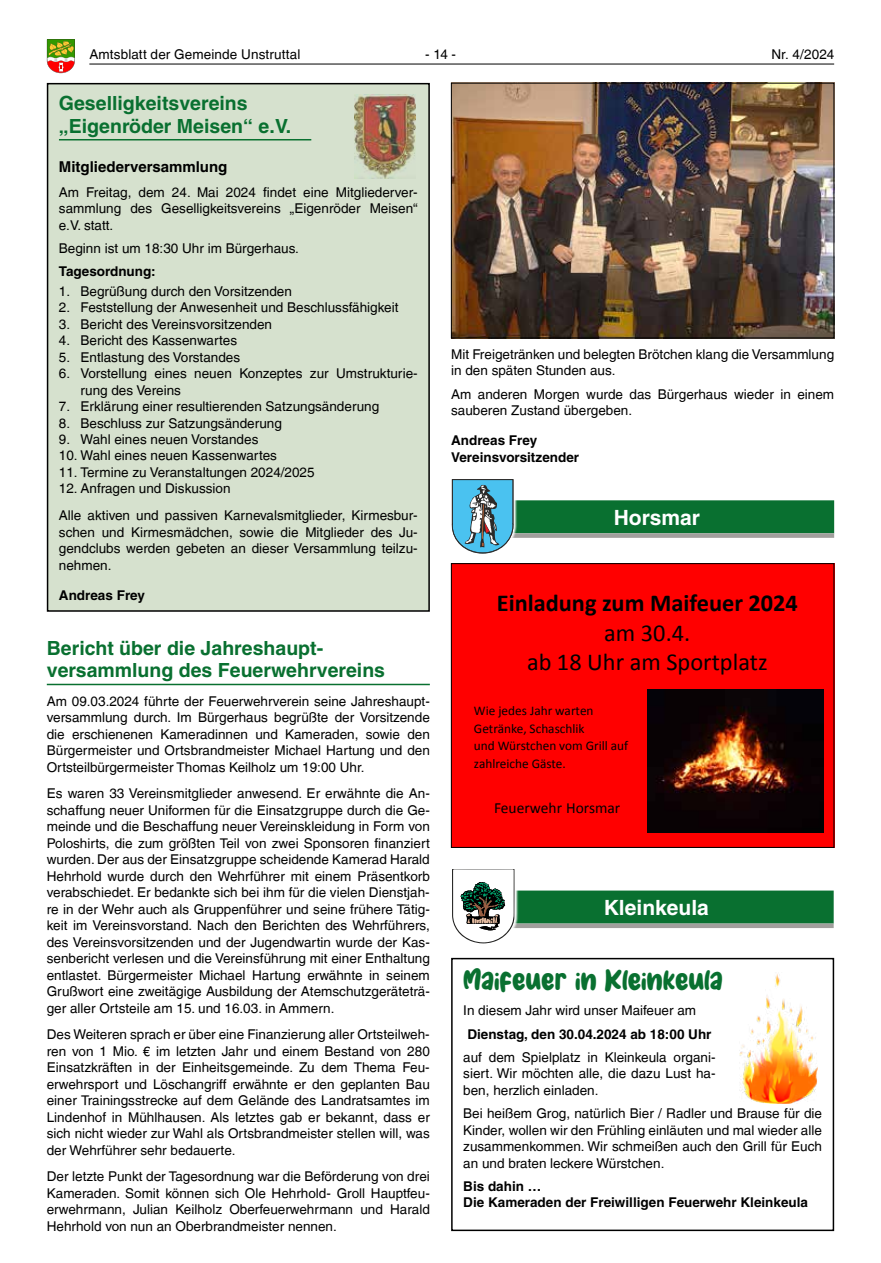
<style>
.page{position:relative;width:881px;height:1263px;background:#fff}
.page>*{position:absolute;margin:0;border:0;box-sizing:border-box;transform-origin:0 0}
.t1{font:27px "Milky Coffee";color:#097030}
.t2{font:24.3px/29.2px "Calibri";color:#000;text-align:center}
.t3{font:700 24.3px "Calibri";color:#000}
.t4{font:700 21px "Helvetica LT";color:#fff}
.t5{font:700 19.5px/22.5px "Helvetica LT";color:#097030}
.t6{font:15.45px "Calibri";color:#000}
.t7{font:700 15px "Helvetica LT";color:#000}
.t8{font:13.5px/16.5px "Helvetica LT";color:#000;text-align:justify}
.t9{font:700 13.5px/16.5px "Helvetica LT";color:#000}
.t10{font:13.35px/17.5px "Calibri";color:#000}
</style>
<div class="page">
<hr style="left:89px;top:64px;width:744px;height:1px;background:#000">
<svg style="left:47px;top:40px;width:28px;height:33px"></svg>
<img style="left:453px;top:85px;width:378px;height:251px">
<div style="left:451px;top:83px;width:382px;height:255px;border:1px solid #000"></div>
<div style="left:479px;top:500px;width:354px;height:33px;background:#097030"></div>
<div style="left:479px;top:533px;width:354px;height:5px;background:#a19f9d"></div>
<svg style="left:451px;top:479px;width:66px;height:75px"></svg>
<svg style="left:452px;top:479px;width:61px;height:74px;background:#63acc8"></svg>
<div style="left:451px;top:563px;width:382px;height:285px;background:#f00"></div>
<img style="left:647px;top:690px;width:176px;height:143px">
<div style="left:451px;top:563px;width:382px;height:285px;border:1px solid #000"></div>
<div style="left:479px;top:890px;width:354px;height:33px;background:#097030"></div>
<div style="left:479px;top:923px;width:354px;height:5px;background:#a19f9d"></div>
<svg style="left:479px;top:869px;width:39px;height:75px"></svg>
<svg style="left:452px;top:869px;width:62px;height:74px"></svg>
<div style="left:451px;top:958px;width:382px;height:273px;border:2px solid #000"></div>
<hr style="left:47px;top:684px;width:382px;height:1px;background:#097030">
<div style="left:48px;top:84px;width:381px;height:527px;background:#d6e1ce"></div>
<hr style="left:59px;top:139px;width:252px;height:1px;background:#097030">
<div style="left:47px;top:83px;width:382px;height:529px;border:2px solid #000"></div>
<img style="left:354px;top:95px;width:61px;height:83px">
<img style="left:739px;top:974px;width:78px;height:129px">
<p class="t8" style="left:89px;top:46px;width:212px">Amtsblatt der Gemeinde Unstruttal</p>
<p class="t8" style="left:425px;top:46px;width:32px">- 14 -</p>
<p class="t8" style="left:771px;top:46px;width:64px">Nr. 4/2024</p>
<h3 class="t5" style="left:59px;top:92px;width:233px">Geselligkeitsvereins „Eigenröder Meisen“ e.V.</h3>
<p class="t7" style="left:59px;top:157px;width:170px">Mitgliederversammlung</p>
<p class="t8" style="left:59px;top:184px;width:360px">Am Freitag, dem 24. Mai 2024 findet eine Mitgliederver&shy;sammlung des Geselligkeitsvereins „Eigenröder Meisen“ e.V. statt.</p>
<p class="t8" style="left:59px;top:240px;width:241px">Beginn ist um 18:30 Uhr im Bürgerhaus.</p>
<p class="t9" style="left:59px;top:263px;width:98px">Tagesordnung:</p>
<p class="t8" style="left:59px;top:283px;width:234px">1. Begrüßung durch den Vorsitzenden</p>
<p class="t8" style="left:59px;top:299px;width:341px">2. Feststellung der Anwesenheit und Beschlussfähigkeit</p>
<p class="t8" style="left:59px;top:316px;width:214px">3. Bericht des Vereinsvorsitzenden</p>
<p class="t8" style="left:59px;top:332px;width:180px">4. Bericht des Kassenwartes</p>
<p class="t8" style="left:59px;top:349px;width:183px">5. Entlastung des Vorstandes</p>
<p class="t8" style="left:80px;top:365px;width:338px;text-indent:-22px">6. Vorstellung eines neuen Konzeptes zur Umstrukturie&shy;rung des Vereins</p>
<p class="t8" style="left:59px;top:398px;width:322px">7. Erklärung einer resultierenden Satzungsänderung</p>
<p class="t8" style="left:59px;top:414px;width:224px">8. Beschluss zur Satzungsänderung</p>
<p class="t8" style="left:59px;top:431px;width:201px">9. Wahl eines neuen Vorstandes</p>
<p class="t8" style="left:59px;top:447px;width:219px">10. Wahl eines neuen Kassenwartes</p>
<p class="t8" style="left:59px;top:464px;width:257px">11. Termine zu Veranstaltungen 2024/2025</p>
<p class="t8" style="left:59px;top:475px;width:360px;line-height:26.5px">12. Anfragen und Diskussion<br>Alle aktiven und passiven Karnevalsmitglieder, Kirmesbur-</p>
<p class="t8" style="left:59px;top:523px;width:360px">schen und Kirmesmädchen, sowie die Mitglieder des Ju&shy;gendclubs werden gebeten an dieser Versammlung teilzu&shy;nehmen.</p>
<p class="t9" style="left:59px;top:586px;width:88px">Andreas Frey</p>
<h3 class="t5" style="left:47px;top:636px;width:340px">Bericht über die Jahreshaupt&shy;versammlung des Feuerwehrvereins</h3>
<p class="t8" style="left:47px;top:693px;width:384px">Am 09.03.2024 führte der Feuerwehrverein seine Jahreshaupt&shy;versammlung durch. Im Bürgerhaus begrüßte der Vorsitzende die erschienenen Kameradinnen und Kameraden, sowie den Bürgermeister und Ortsbrandmeister Michael Hartung und den Ortsteilbürgermeister Thomas Keilholz um 19:00 Uhr.</p>
<p class="t8" style="left:47px;top:785px;width:384px">Es waren 33 Vereinsmitglieder anwesend. Er erwähnte die An&shy;schaffung neuer Uniformen für die Einsatzgruppe durch die Ge&shy;meinde und die Beschaffung neuer Vereinskleidung in Form von Poloshirts, die zum größten Teil von zwei Sponsoren finanziert wurden. Der aus der Einsatzgruppe scheidende Kamerad Harald Hehrhold wurde durch den Wehrführer mit einem Präsentkorb verabschiedet. Er bedankte sich bei ihm für die vielen Dienstjah&shy;re in der Wehr auch als Gruppenführer und seine frühere Tätig&shy;keit im Vereinsvorstand. Nach den Berichten des Wehrführers, des Vereinsvorsitzenden und der Jugendwartin wurde der Kas&shy;senbericht verlesen und die Vereinsführung mit einer Enthaltung entlastet. Bürgermeister Michael Hartung erwähnte in seinem Grußwort eine zweitägige Ausbildung der Atemschutzgeräteträ&shy;ger aller Ortsteile am 15. und 16.03. in Ammern.</p>
<p class="t8" style="left:47px;top:1026px;width:384px">Des Weiteren sprach er über eine Finanzierung aller Ortsteilweh&shy;ren von 1 Mio. € im letzten Jahr und einem Bestand von 280<br>Einsatzkräften in der Einheitsgemeinde. Zu dem Thema Feu&shy;erwehrsport und Löschangriff erwähnte er den geplanten Bau einer Trainingsstrecke auf dem Gelände des Landratsamtes im Lindenhof in Mühlhausen. Als letztes gab er bekannt, dass er sich nicht wieder zur Wahl als Ortsbrandmeister stellen will, was der Wehrführer sehr bedauerte.</p>
<p class="t8" style="left:47px;top:1168px;width:384px">Der letzte Punkt der Tagesordnung war die Beförderung von drei Kameraden. Somit können sich Ole Hehrhold- Groll Hauptfeu&shy;erwehrmann, Julian Keilholz Oberfeuerwehrmann und Harald Hehrhold von nun an Oberbrandmeister nennen.</p>
<p class="t8" style="left:451px;top:346px;width:384px">Mit Freigetränken und belegten Brötchen klang die Versammlung in den späten Stunden aus.</p>
<p class="t8" style="left:451px;top:386px;width:384px">Am anderen Morgen wurde das Bürgerhaus wieder in einem sauberen Zustand übergeben.</p>
<p class="t9" style="left:451px;top:432px;width:129px">Andreas Frey<br>Vereinsvorsitzender</p>
<h3 class="t4" style="left:613px;top:505px;width:88px">Horsmar</h3>
<h2 class="t3" style="left:496px;top:586px;width:302px">Einladung zum Maifeuer 2024</h2>
<h2 class="t2" style="left:526px;top:617px;width:242px">am 30.4.<br>ab 18 Uhr am Sportplatz</h2>
<p class="t10" style="left:474px;top:702px;width:156px">Wie jedes Jahr warten<br>Getränke, Schaschlik<br>und Würstchen vom Grill auf zahlreiche Gäste.</p>
<p class="t6" style="left:494px;top:797px;width:128px">Feuerwehr Horsmar</p>
<h3 class="t4" style="left:603px;top:895px;width:107px">Kleinkeula</h3>
<h1 class="t1" style="left:463px;top:968px;width:261px">Maifeuer in Kleinkeula</h1>
<p class="t8" style="left:463px;top:1002px;width:234px">In diesem Jahr wird unser Maifeuer am</p>
<p class="t9" style="left:467px;top:1025px;width:245px">Dienstag, den 30.04.2024 ab 18:00 Uhr</p>
<p class="t8" style="left:463px;top:1049px;width:254px">auf dem Spielplatz in Kleinkeula organi&shy;siert. Wir möchten alle, die dazu Lust ha&shy;ben, herzlich einladen.</p>
<p class="t8" style="left:463px;top:1105px;width:360px">Bei heißem Grog, natürlich Bier / Radler und Brause für die Kinder, wollen wir den Frühling einläuten und mal wieder alle zusammenkommen. Wir schmeißen auch den Grill für Euch an und braten leckere Würstchen.</p>
<p class="t9" style="left:463px;top:1178px;width:346px">Bis dahin …<br>Die Kameraden der Freiwilligen Feuerwehr Kleinkeula</p>
</div>
